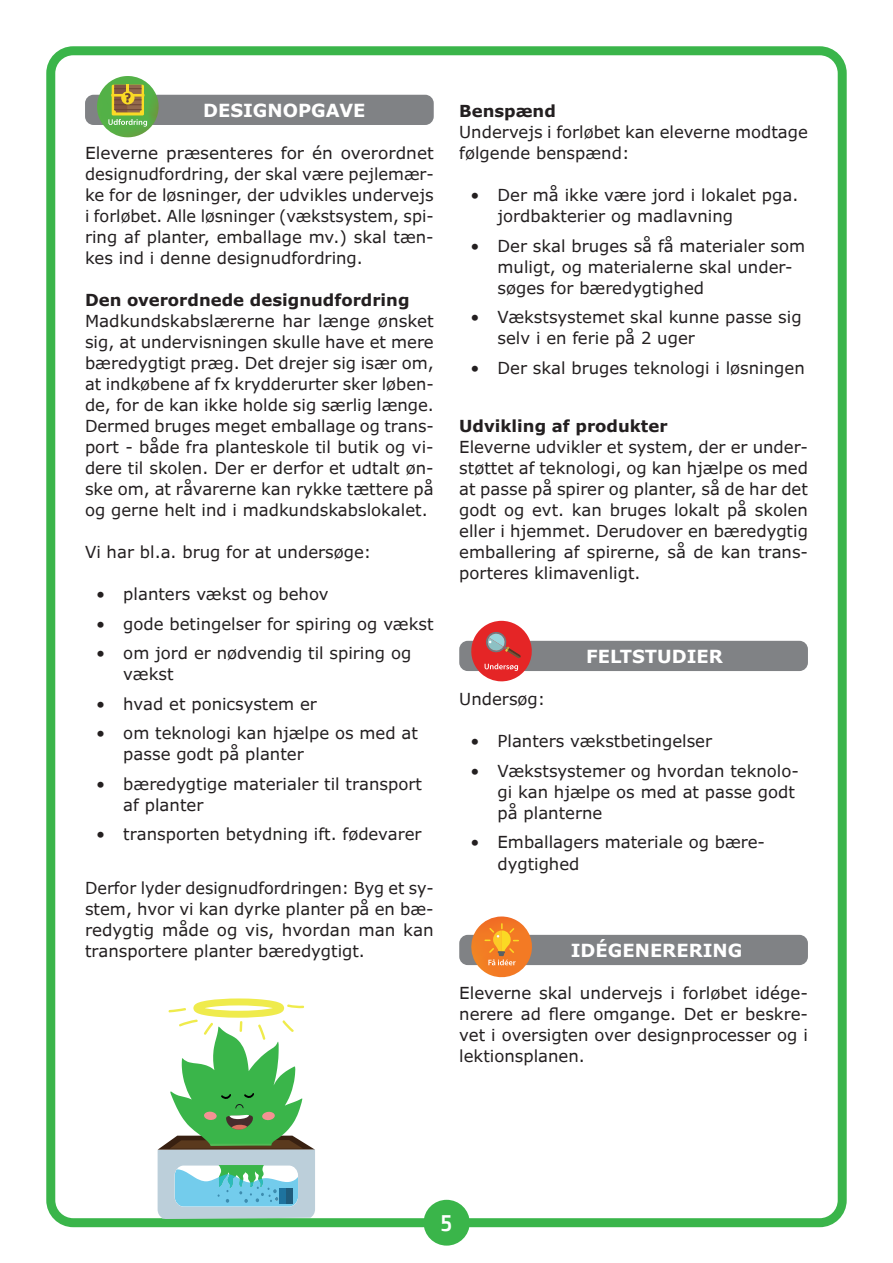
<style>
.page{position:relative;width:893px;height:1263px;background:#fff}
.page>*{position:absolute;margin:0;border:0;box-sizing:border-box;transform-origin:0 0}
.t1{font:22.5px "Doppio One";color:#fff}
.Faglige_overskrifter{font:700 18px "Verdana Pro";color:#fff}
.Brødtekst{font:16.5px/21px "Verdana Pro";color:#231f20}
.brødtekst_luft{font:16.5px/21px "Verdana Pro";color:#231f20;text-align:justify}
.Faglige_underoverskr{font:700 16.5px "Verdana Pro";color:#231f20}
.brødtekst_luft-2{font:700 16.5px "Verdana Pro";color:#231f20}
</style>
<div class="page">
<div style="left:46px;top:46px;width:801px;height:1181px;border:9px solid #3ab54a;border-radius:22px"></div>
<div style="left:424px;top:1200px;width:46px;height:45px;background:#3ab54a;border-radius:50%"></div>
<div style="left:85px;top:95px;width:349px;height:30px;background:#808285;border-radius:9px"></div>
<div style="left:459px;top:641px;width:349px;height:30px;background:#808285;border-radius:9px"></div>
<div style="left:459px;top:935px;width:349px;height:30px;background:#808285;border-radius:9px"></div>
<svg style="left:97px;top:76px;width:50px;height:60px;background:#91b060"></svg>
<svg style="left:470px;top:621px;width:64px;height:60px"></svg>
<svg style="left:470px;top:916px;width:65px;height:62px"></svg>
<svg style="left:158px;top:998px;width:157px;height:221px"></svg>
<p class="Faglige_overskrifter" style="left:203px;top:99px;width:164px">DESIGNOPGAVE</p>
<p class="Brødtekst" style="left:85px;top:143px;width:350px;text-align:justify">Eleverne præsenteres for én overordnet designudfordring, der skal være pejlemær&shy;ke for de løsninger, der udvikles undervejs i forløbet. Alle løsninger (vækstsystem, spi&shy;ring af planter, emballage mv.) skal tæn&shy;kes ind i denne designudfordring.</p>
<p class="Faglige_underoverskr" style="left:85px;top:289px;width:326px">Den overordnede designudfordring</p>
<p class="Brødtekst" style="left:85px;top:311px;width:350px;text-align:justify">Madkundskabslærerne har længe ønsket sig, at undervisningen skulle have et mere bæredygtigt præg. Det drejer sig især om, at indkøbene af fx krydderurter sker løben&shy;de, for de kan ikke holde sig særlig længe.<br>Dermed bruges meget emballage og trans&shy;port - både fra planteskole til butik og vi&shy;dere til skolen. Der er derfor et udtalt øn&shy;ske om, at råvarerne kan rykke tættere på og gerne helt ind i madkundskabslokalet.</p>
<p class="brødtekst_luft" style="left:85px;top:542px;width:288px">Vi har bl.a. brug for at undersøge:</p>
<p class="Brødtekst" style="left:96px;top:584px;width:234px">• planters vækst og behov</p>
<p class="Brødtekst" style="left:96px;top:613px;width:339px">• gode betingelser for spiring og vækst</p>
<p class="Brødtekst" style="left:123px;top:643px;width:289px;text-indent:-27px">• om jord er nødvendig til spiring og vækst</p>
<p class="Brødtekst" style="left:96px;top:693px;width:222px">• hvad et ponicsystem er</p>
<p class="Brødtekst" style="left:123px;top:723px;width:296px;text-indent:-27px">• om teknologi kan hjælpe os med at passe godt på planter</p>
<p class="Brødtekst" style="left:123px;top:773px;width:300px;text-indent:-27px">• bæredygtige materialer til transport af planter</p>
<p class="Brødtekst" style="left:96px;top:824px;width:327px">• transporten betydning ift. fødevarer</p>
<p class="brødtekst_luft" style="left:85px;top:878px;width:350px">Derfor lyder designudfordringen: Byg et sy&shy;stem, hvor vi kan dyrke planter på en bæ&shy;redygtig måde og vis, hvordan man kan transportere planter bæredygtigt.</p>
<p class="brødtekst_luft-2" style="left:459px;top:100px;width:98px">Benspænd</p>
<p class="Brødtekst" style="left:459px;top:122px;width:350px">Undervejs i forløbet kan eleverne modtage følgende benspænd:</p>
<p class="Brødtekst" style="left:497px;top:185px;width:302px;text-indent:-27px">• Der må ikke være jord i lokalet pga. jordbakterier og madlavning</p>
<p class="Brødtekst" style="left:497px;top:235px;width:309px;text-indent:-27px">• Der skal bruges så få materialer som muligt, og materialerne skal under&shy;søges for bæredygtighed</p>
<p class="Brødtekst" style="left:497px;top:307px;width:306px;text-indent:-27px">• Vækstsystemet skal kunne passe sig selv i en ferie på 2 uger</p>
<p class="Brødtekst" style="left:470px;top:357px;width:336px">• Der skal bruges teknologi i løsningen</p>
<p class="brødtekst_luft-2" style="left:459px;top:415px;width:210px">Udvikling af produkter</p>
<p class="Brødtekst" style="left:459px;top:437px;width:350px;text-align:justify">Eleverne udvikler et system, der er under&shy;støttet af teknologi, og kan hjælpe os med at passe på spirer og planter, så de har det godt og evt. kan bruges lokalt på skolen eller i hjemmet. Derudover en bæredygtig emballering af spirerne, så de kan trans&shy;porteres klimavenligt.</p>
<p class="Faglige_overskrifter" style="left:586px;top:645px;width:138px">FELTSTUDIER</p>
<p class="brødtekst_luft" style="left:459px;top:689px;width:88px">Undersøg:</p>
<p class="Brødtekst" style="left:470px;top:731px;width:243px">• Planters vækstbetingelser</p>
<p class="Brødtekst" style="left:497px;top:760px;width:303px;text-indent:-27px">• Vækstsystemer og hvordan teknolo&shy;gi kan hjælpe os med at passe godt på planterne</p>
<p class="Brødtekst" style="left:497px;top:831px;width:269px;line-height:21.6px;text-indent:-27px">• Emballagers materiale og bære&shy;dygtighed</p>
<p class="Faglige_overskrifter" style="left:571px;top:939px;width:173px">IDÉGENERERING</p>
<p class="brødtekst_luft" style="left:459px;top:983px;width:350px">Eleverne skal undervejs i forløbet idége&shy;nerere ad flere omgange. Det er beskre&shy;vet i oversigten over designprocesser og i lektionsplanen.</p>
<h1 class="t1" style="left:440px;top:1208px;width:14px">5</h1>
</div>
